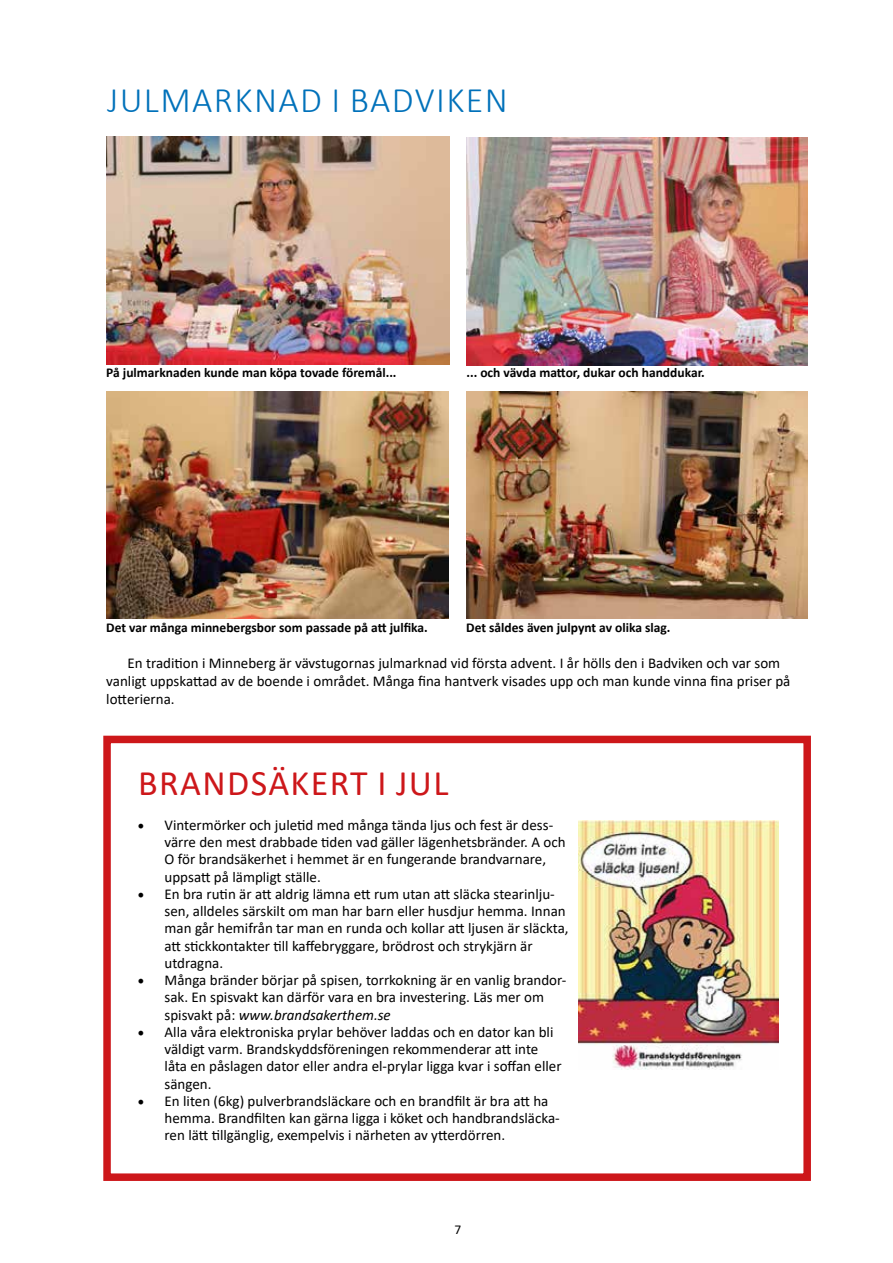
<style>
.page{position:relative;width:893px;height:1263px;background:#fff}
.page>*{position:absolute;margin:0;border:0;box-sizing:border-box;transform-origin:0 0}
.t1{font:300 36px "Calibri";letter-spacing:.04em;color:#0071ba}
.t2{font:36px "Calibri";letter-spacing:.04em;color:#cd171a}
.t3{font:15px/17.2px "Calibri";color:#000}
.t4{font:700 13.5px "Calibri";color:#000}
.t5{font:13.5px "Calibri";color:#000}
.s1{font-family:"Minion Pro";font-size:18px}
.s2{font-style:italic}
</style>
<div class="page">
<img style="left:106px;top:136px;width:343px;height:229px">
<img style="left:466px;top:137px;width:342px;height:228px">
<img style="left:106px;top:391px;width:342px;height:227px">
<img style="left:466px;top:391px;width:341px;height:227px">
<img style="left:578px;top:820px;width:200px;height:249px">
<div style="left:103px;top:736px;width:708px;height:445px;border:8px solid #cd171a"></div>
<h1 class="t1" style="left:107px;top:78px;width:402px">JULMARKNAD I BADVIKEN</h1>
<p class="t4" style="left:106px;top:363px;width:292px">På julmarknaden kunde man köpa tovade föremål...</p>
<p class="t4" style="left:466px;top:363px;width:240px">... och vävda mattor, dukar och handdukar.</p>
<p class="t4" style="left:106px;top:618px;width:323px">Det var många minnebergsbor som passade på att julfika.</p>
<p class="t4" style="left:466px;top:618px;width:206px">Det såldes även julpynt av olika slag.</p>
<p class="t3" style="left:106px;top:654px;width:686px;line-height:18px;text-indent:21px">En tradition i Minneberg är vävstugornas julmarknad vid första advent. I år hölls den i Badviken och var som vanligt uppskattad av de boende i området. Många fina hantverk visades upp och man kunde vinna fina priser på lotterierna.</p>
<h1 class="t2" style="left:138px;top:758px;width:312px">BRANDSÄKERT I JUL</h1>
<p class="t3" style="left:165px;top:816px;width:402px;text-indent:-27px"><span class="s1">•</span> Vintermörker och juletid med många tända ljus och fest är dess&shy;värre den mest drabbade tiden vad gäller lägenhetsbränder. A och O för brandsäkerhet i hemmet är en fungerande brandvarnare, uppsatt på lämpligt ställe.</p>
<p class="t3" style="left:165px;top:885px;width:406px;text-indent:-27px"><span class="s1">•</span> En bra rutin är att aldrig lämna ett rum utan att släcka stearinlju&shy;sen, alldeles särskilt om man har barn eller husdjur hemma. Innan man går hemifrån tar man en runda och kollar att ljusen är släckta, att stickkontakter till kaffebryggare, brödrost och strykjärn är utdragna.</p>
<p class="t3" style="left:165px;top:971px;width:403px;text-indent:-27px"><span class="s1">•</span> Många bränder börjar på spisen, torrkokning är en vanlig brandor&shy;sak. En spisvakt kan därför vara en bra investering. Läs mer om spisvakt på: <span class="s2">www.brandsakerthem.se</span></p>
<p class="t3" style="left:165px;top:1023px;width:398px;text-indent:-27px"><span class="s1">•</span> Alla våra elektroniska prylar behöver laddas och en dator kan bli väldigt varm. Brandskyddsföreningen rekommenderar att inte låta en påslagen dator eller andra el-prylar ligga kvar i soffan eller sängen.</p>
<p class="t3" style="left:165px;top:1092px;width:397px;text-indent:-27px"><span class="s1">•</span> En liten (6kg) pulverbrandsläckare och en brandfilt är bra att ha hemma. Brandfilten kan gärna ligga i köket och handbrandsläcka&shy;ren lätt tillgänglig, exempelvis i närheten av ytterdörren.</p>
<p class="t5" style="left:454px;top:1220px;width:8px">7</p>
</div>
